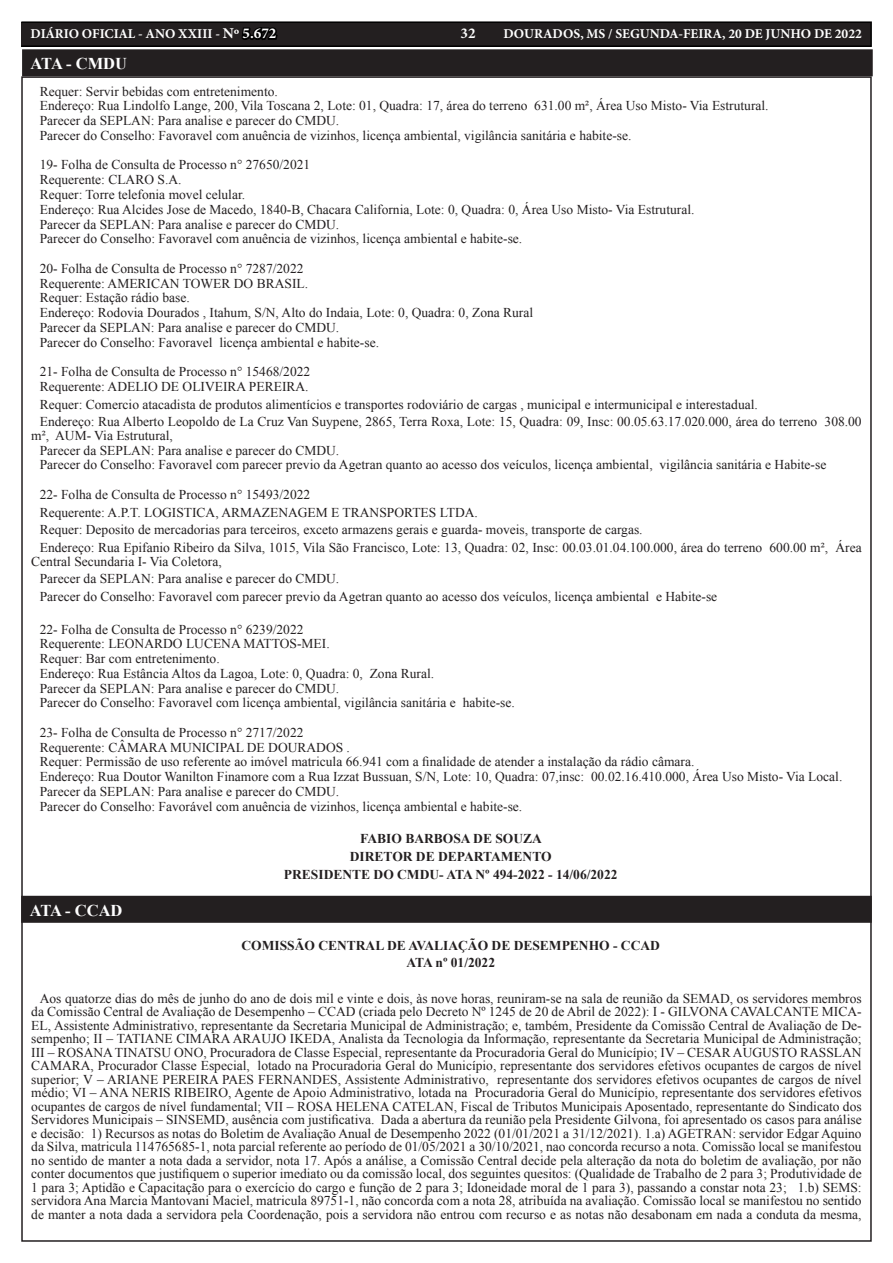
<style>
.page{position:relative;width:893px;height:1263px;background:#fff}
.page>*{position:absolute;margin:0;border:0;box-sizing:border-box;transform-origin:0 0}
.TEXTO{font:700 16.5px "Times New Roman";color:#fff}
.t1{font:700 15px "Minion Pro";color:#fff}
.TEXTO-2{font:13.5px/13.5px "Times New Roman";color:#231f20}
.TEXTO-3{font:700 13.5px "Times New Roman";color:#231f20}
.t2{font:700 13.5px "Minion Pro";color:#fff}
.s1{font-size:15px}
.s2{font-size:15px;color:#000}
</style>
<div class="page">
<div style="left:21px;top:22px;width:850px;height:24px;background:#231f20"></div>
<div style="left:21px;top:21px;width:851px;height:26px;border:2px solid #000"></div>
<div style="left:24px;top:51px;width:847px;height:23px;background:#231f20"></div>
<div style="left:22px;top:49px;width:851px;height:27px;border:4px solid #231f20"></div>
<div style="left:23px;top:898px;width:847px;height:23px;background:#231f20"></div>
<div style="left:21px;top:896px;width:851px;height:27px;border:4px solid #231f20"></div>
<p class="t2" style="left:31px;top:25px;width:247px">DIÁRIO OFICIAL - ANO XXIII - <span class="s1">Nº</span> <span class="s2">5.672</span></p>
<p class="t1" style="left:461px;top:23px;width:17px">32</p>
<p class="t2" style="left:503px;top:25px;width:360px">DOURADOS, MS / SEGUNDA-FEIRA, 20 DE JUNHO DE 2022</p>
<p class="TEXTO" style="left:31px;top:52px;width:98px">ATA - CMDU</p>
<p class="TEXTO-2" style="left:40px;top:84px;width:240px">Requer: Servir bebidas com entretenimento.</p>
<p class="TEXTO-2" style="left:40px;top:99px;width:730px">Endereço: Rua Lindolfo Lange, 200, Vila Toscana 2, Lote: 01, Quadra: 17, área do terreno 631.00 m², Área Uso Misto- Via Estrutural.</p>
<p class="TEXTO-2" style="left:40px;top:114px;width:301px">Parecer da SEPLAN: Para analise e parecer do CMDU.</p>
<p class="TEXTO-2" style="left:40px;top:128px;width:593px">Parecer do Conselho: Favoravel com anuência de vizinhos, licença ambiental, vigilância sanitária e habite-se.</p>
<p class="TEXTO-2" style="left:40px;top:158px;width:272px">19- Folha de Consulta de Processo n° 27650/2021</p>
<p class="TEXTO-2" style="left:40px;top:173px;width:143px">Requerente: CLARO S.A.</p>
<p class="TEXTO-2" style="left:40px;top:188px;width:207px">Requer: Torre telefonia movel celular.</p>
<p class="TEXTO-2" style="left:40px;top:202px;width:656px">Endereço: Rua Alcides Jose de Macedo, 1840-B, Chacara California, Lote: 0, Quadra: 0, Área Uso Misto- Via Estrutural.</p>
<p class="TEXTO-2" style="left:40px;top:217px;width:301px">Parecer da SEPLAN: Para analise e parecer do CMDU.</p>
<p class="TEXTO-2" style="left:40px;top:232px;width:484px">Parecer do Conselho: Favoravel com anuência de vizinhos, licença ambiental e habite-se.</p>
<p class="TEXTO-2" style="left:40px;top:261px;width:265px">20- Folha de Consulta de Processo n° 7287/2022</p>
<p class="TEXTO-2" style="left:40px;top:276px;width:270px">Requerente: AMERICAN TOWER DO BRASIL.</p>
<p class="TEXTO-2" style="left:40px;top:291px;width:151px">Requer: Estação rádio base.</p>
<p class="TEXTO-2" style="left:40px;top:306px;width:495px">Endereço: Rodovia Dourados , Itahum, S/N, Alto do Indaia, Lote: 0, Quadra: 0, Zona Rural</p>
<p class="TEXTO-2" style="left:40px;top:320px;width:301px">Parecer da SEPLAN: Para analise e parecer do CMDU.</p>
<p class="TEXTO-2" style="left:40px;top:335px;width:341px">Parecer do Conselho: Favoravel licença ambiental e habite-se.</p>
<p class="TEXTO-2" style="left:40px;top:365px;width:272px">21- Folha de Consulta de Processo n° 15468/2022</p>
<p class="TEXTO-2" style="left:40px;top:379px;width:270px">Requerente: ADELIO DE OLIVEIRA PEREIRA.</p>
<p class="TEXTO-2" style="left:40px;top:397px;width:720px">Requer: Comercio atacadista de produtos alimentícios e transportes rodoviário de cargas , municipal e intermunicipal e interestadual.</p>
<p class="TEXTO-2" style="left:31px;top:415px;width:832px;text-indent:9px">Endereço: Rua Alberto Leopoldo de La Cruz Van Suypene, 2865, Terra Roxa, Lote: 15, Quadra: 09, Insc: 00.05.63.17.020.000, área do terreno 308.00 m², AUM- Via Estrutural,</p>
<p class="TEXTO-2" style="left:40px;top:443px;width:301px">Parecer da SEPLAN: Para analise e parecer do CMDU.</p>
<p class="TEXTO-2" style="left:40px;top:458px;width:788px">Parecer do Conselho: Favoravel com parecer previo da Agetran quanto ao acesso dos veículos, licença ambiental, vigilância sanitária e Habite-se</p>
<p class="TEXTO-2" style="left:40px;top:487px;width:272px">22- Folha de Consulta de Processo n° 15493/2022</p>
<p class="TEXTO-2" style="left:40px;top:505px;width:440px">Requerente: A.P.T. LOGISTICA, ARMAZENAGEM E TRANSPORTES LTDA.</p>
<p class="TEXTO-2" style="left:40px;top:523px;width:604px">Requer: Deposito de mercadorias para terceiros, exceto armazens gerais e guarda- moveis, transporte de cargas.</p>
<p class="TEXTO-2" style="left:31px;top:541px;width:832px;text-indent:9px">Endereço: Rua Epifanio Ribeiro da Silva, 1015, Vila São Francisco, Lote: 13, Quadra: 02, Insc: 00.03.01.04.100.000, área do terreno 600.00 m², Área<br>Central Secundaria I- Via Coletora,</p>
<p class="TEXTO-2" style="left:40px;top:572px;width:301px">Parecer da SEPLAN: Para analise e parecer do CMDU.</p>
<p class="TEXTO-2" style="left:40px;top:590px;width:679px">Parecer do Conselho: Favoravel com parecer previo da Agetran quanto ao acesso dos veículos, licença ambiental e Habite-se</p>
<p class="TEXTO-2" style="left:40px;top:622px;width:265px">22- Folha de Consulta de Processo n° 6239/2022</p>
<p class="TEXTO-2" style="left:40px;top:637px;width:291px">Requerente: LEONARDO LUCENA MATTOS-MEI.</p>
<p class="TEXTO-2" style="left:40px;top:652px;width:181px">Requer: Bar com entretenimento.</p>
<p class="TEXTO-2" style="left:40px;top:666px;width:396px">Endereço: Rua Estância Altos da Lagoa, Lote: 0, Quadra: 0, Zona Rural.</p>
<p class="TEXTO-2" style="left:40px;top:681px;width:301px">Parecer da SEPLAN: Para analise e parecer do CMDU.</p>
<p class="TEXTO-2" style="left:40px;top:696px;width:477px">Parecer do Conselho: Favoravel com licença ambiental, vigilância sanitária e habite-se.</p>
<p class="TEXTO-2" style="left:40px;top:725px;width:265px">23- Folha de Consulta de Processo n° 2717/2022</p>
<p class="TEXTO-2" style="left:40px;top:740px;width:312px">Requerente: CÂMARA MUNICIPAL DE DOURADOS .</p>
<p class="TEXTO-2" style="left:40px;top:755px;width:656px">Requer: Permissão de uso referente ao imóvel matricula 66.941 com a finalidade de atender a instalação da rádio câmara.</p>
<p class="TEXTO-2" style="left:40px;top:770px;width:804px">Endereço: Rua Doutor Wanilton Finamore com a Rua Izzat Bussuan, S/N, Lote: 10, Quadra: 07,insc: 00.02.16.410.000, Área Uso Misto- Via Local.</p>
<p class="TEXTO-2" style="left:40px;top:784px;width:301px">Parecer da SEPLAN: Para analise e parecer do CMDU.</p>
<p class="TEXTO-2" style="left:40px;top:799px;width:484px">Parecer do Conselho: Favorável com anuência de vizinhos, licença ambiental e habite-se.</p>
<p class="TEXTO-3" style="left:360px;top:829px;width:183px">FABIO BARBOSA DE SOUZA</p>
<p class="TEXTO-3" style="left:350px;top:847px;width:203px">DIRETOR DE DEPARTAMENTO</p>
<p class="TEXTO-3" style="left:284px;top:865px;width:335px">PRESIDENTE DO CMDU- ATA Nº 494-2022 - 14/06/2022</p>
<p class="TEXTO" style="left:30px;top:899px;width:94px">ATA - CCAD</p>
<p class="TEXTO-3" style="left:241px;top:936px;width:420px">COMISSÃO CENTRAL DE AVALIAÇÃO DE DESEMPENHO - CCAD</p>
<p class="TEXTO-3" style="left:406px;top:953px;width:90px">ATA nº 01/2022</p>
<p class="TEXTO-2" style="left:31px;top:991px;width:832px;text-align:justify;text-indent:9px">Aos quatorze dias do mês de junho do ano de dois mil e vinte e dois, às nove horas, reuniram-se na sala de reunião da SEMAD, os servidores membros da Comissão Central de Avaliação de Desempenho – CCAD (criada pelo Decreto Nº 1245 de 20 de Abril de 2022): I - GILVONA CAVALCANTE MICA-EL, Assistente Administrativo, representante da Secretaria Municipal de Administração; e, também, Presidente da Comissão Central de Avaliação de De&shy;sempenho; II – TATIANE CIMARA ARAUJO IKEDA, Analista da Tecnologia da Informação, representante da Secretaria Municipal de Administração; III – ROSANA TINATSU ONO, Procuradora de Classe Especial, representante da Procuradoria Geral do Município; IV – CESAR AUGUSTO RASSLAN CAMARA, Procurador Classe Especial, lotado na Procuradoria Geral do Município, representante dos servidores efetivos ocupantes de cargos de nível superior; V – ARIANE PEREIRA PAES FERNANDES, Assistente Administrativo, representante dos servidores efetivos ocupantes de cargos de nível médio; VI – ANA NERIS RIBEIRO, Agente de Apoio Administrativo, lotada na Procuradoria Geral do Município, representante dos servidores efetivos ocupantes de cargos de nível fundamental; VII – ROSA HELENA CATELAN, Fiscal de Tributos Municipais Aposentado, representante do Sindicato dos Servidores Municipais – SINSEMD, ausência com justificativa. Dada a abertura da reunião pela Presidente Gilvona, foi apresentado os casos para análise e decisão: 1) Recursos as notas do Boletim de Avaliação Anual de Desempenho 2022 (01/01/2021 a 31/12/2021). 1.a) AGETRAN: servidor Edgar Aquino da Silva, matricula 114765685-1, nota parcial referente ao período de 01/05/2021 a 30/10/2021, nao concorda recurso a nota. Comissão local se manifestou no sentido de manter a nota dada a servidor, nota 17. Após a análise, a Comissão Central decide pela alteração da nota do boletim de avaliação, por não conter documentos que justifiquem o superior imediato ou da comissão local, dos seguintes quesitos: (Qualidade de Trabalho de 2 para 3; Produtividade de 1 para 3; Aptidão e Capacitação para o exercício do cargo e função de 2 para 3; Idoneidade moral de 1 para 3), passando a constar nota 23; 1.b) SEMS: servidora Ana Marcia Mantovani Maciel, matricula 89751-1, não concorda com a nota 28, atribuída na avaliação. Comissão local se manifestou no sentido de manter a nota dada a servidora pela Coordenação, pois a servidora não entrou com recurso e as notas não desabonam em nada a conduta da mesma,</p>
</div>
